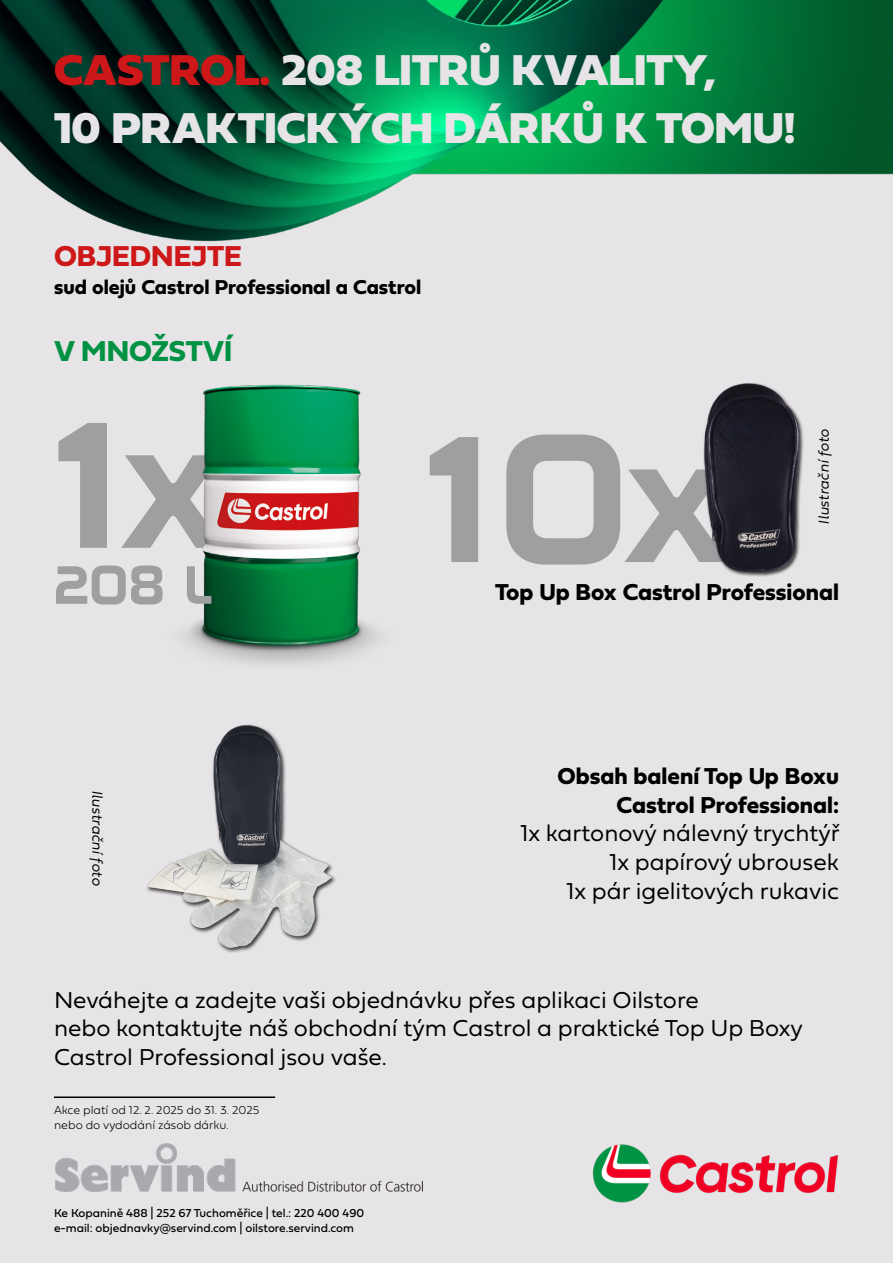
<style>
.page{position:relative;width:893px;height:1263px;background:#fff}
.page>*{position:absolute;margin:0;border:0;box-sizing:border-box;transform-origin:0 0}
.t1{font:700 180px "Space BT";color:#9f9ea0}
.t2{font:700 54px "Space BT";color:#9f9ea0}
.t3{font:45px/57.6px "Fieldwork Geo Black";color:#e6e4e6}
.t4{font:30px "Fieldwork Geo Bold";color:#cd1719}
.t5{font:30px "Fieldwork Geo Bold";color:#009242}
.t6{font:24px/28.8px "Fieldwork Geo Light";color:#000}
.t7{font:24px/28.8px "Fieldwork Geo Bold";color:#000;text-align:right}
.t8{font:21px "Fieldwork Geo Bold";color:#000}
.t9{font:italic 300 15px "Fieldwork";color:#000}
.t10{font:12px/14.4px "Fieldwork Geo Regular";color:#000}
.t11{font:100 12px/14.4px "Fieldwork Geo";color:#000}
.s1{color:#cd1719}
</style>
<div class="page">
<div style="left:0;top:1px;width:893px;height:1262px;background:#e6e4e6"></div>
<img style="left:0;top:0;width:893px;height:242px">
<img style="left:55px;top:1143px;width:368px;height:49px">
<hr style="left:54px;top:1096px;width:221px;height:2px;background:#000">
<img style="left:185px;top:384px;width:194px;height:281px">
<img style="left:592px;top:1144px;width:247px;height:59px">
<img style="left:703px;top:383px;width:101px;height:194px">
<img style="left:147px;top:724px;width:189px;height:228px">
<h3 class="t3" style="left:54px;top:37px;width:743px"><span class="s1">CASTROL.</span> 208 LITRŮ KVALITY,<br>10 PRAKTICKÝCH DÁRKŮ K TOMU!</h3>
<p class="t4" style="left:54px;top:233px;width:189px">OBJEDNEJTE</p>
<p class="t8" style="left:54px;top:270px;width:369px">sud olejů Castrol Professional a Castrol</p>
<p class="t5" style="left:54px;top:327px;width:180px">V MNOŽSTVÍ</p>
<h1 class="t1" style="left:54px;top:377px;width:168px">1x</h1>
<h2 class="t2" style="left:54px;top:553px;width:159px">208 L</h2>
<p class="t9" style="left:812px;top:525px;width:97px;rotate:-90deg">Ilustrační foto</p>
<h1 class="t1" style="left:425px;top:391px;width:300px">10x</h1>
<p class="t7" style="left:495px;top:577px;width:345px">Top Up Box Castrol Professional</p>
<p class="t9" style="left:109px;top:790px;width:97px;rotate:90deg">Ilustrační foto</p>
<p class="t7" style="left:557px;top:760px;width:283px">Obsah balení Top Up Boxu<br>Castrol Professional:</p>
<p class="t6" style="left:520px;top:818px;width:321px;text-align:right">1x kartonový nálevný trychtýř<br>1x papírový ubrousek<br>1x pár igelitových rukavic</p>
<p class="t6" style="left:54px;top:984px;width:750px">Neváhejte a zadejte vaši objednávku přes aplikaci Oilstore<br>nebo kontaktujte náš obchodní tým Castrol a praktické Top Up Boxy<br>Castrol Professional jsou vaše.</p>
<p class="t11" style="left:54px;top:1102px;width:207px">Akce platí od 12. 2. 2025 do 31. 3. 2025 nebo do vydodání zásob dárku.</p>
<p class="t10" style="left:54px;top:1205px;width:312px">Ke Kopanině 488 | 252 67 Tuchoměřice | tel.: 220 400 490 e-mail: objednavky@servind.com | oilstore.servind.com</p>
</div>
